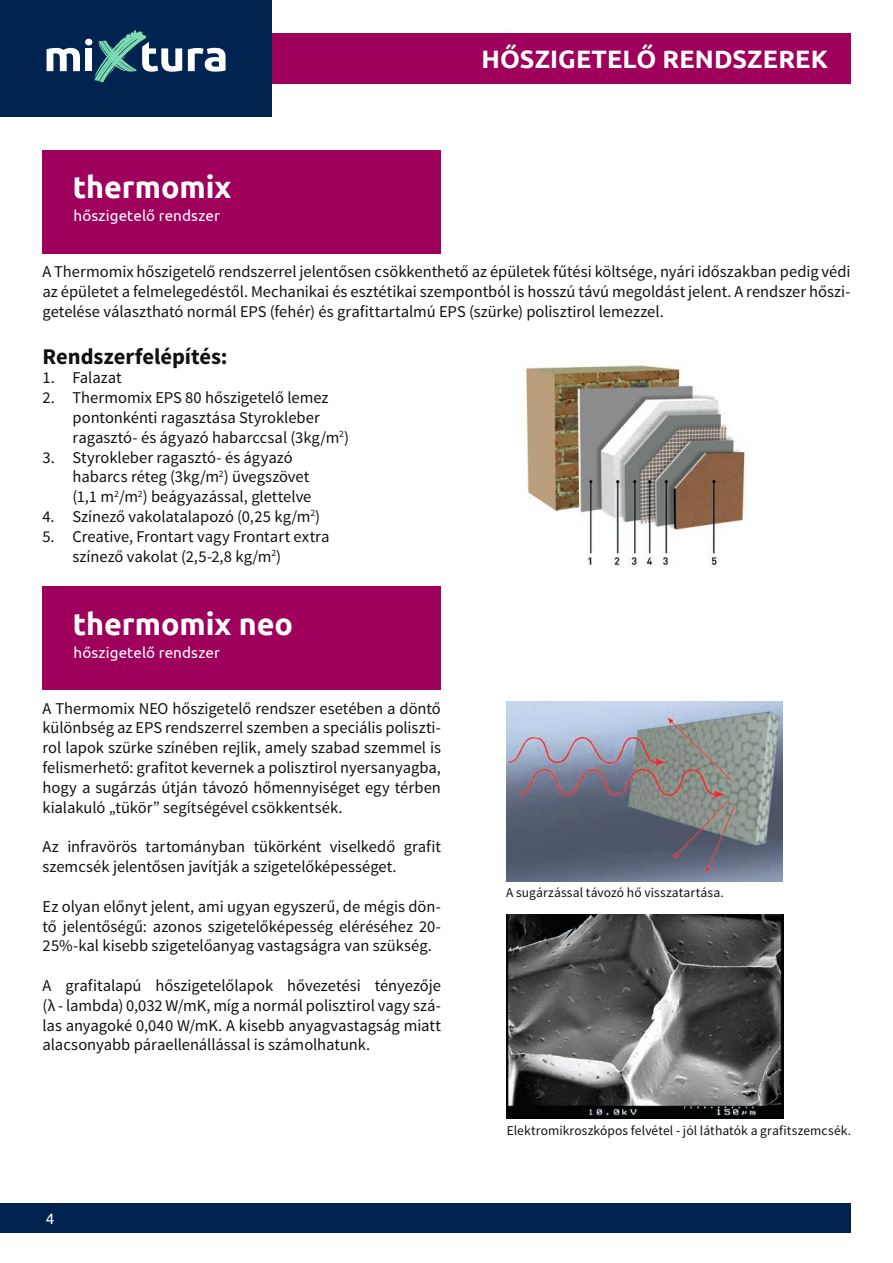
<style>
.page{position:relative;width:893px;height:1263px;background:#fff}
.page>*{position:absolute;margin:0;border:0;box-sizing:border-box;transform-origin:0 0}
.t1{font:700 30.45px "Ubuntu";letter-spacing:-.005em;color:#fff}
.t2{font:700 25.2px "Ubuntu";letter-spacing:.005em;color:#fff}
.t3{font:700 22.5px "Source Sans Pro";letter-spacing:-.005em;color:#11110f}
.t4{font:16.5px/19.8px "Source Sans Pro";color:#11110f;text-align:justify}
.t5{font:15.3px "Ubuntu";letter-spacing:.005em;color:#fff}
.t6{font:15px "Ubuntu";color:#fff}
.t7{font:13.5px "Source Sans Pro";letter-spacing:.01em;color:#11110f}
.s1{font-family:"Myriad Pro"}
</style>
<div class="page">
<div style="left:0;top:1203px;width:850px;height:30px;background:#002350"></div>
<div style="left:271px;top:33px;width:579px;height:51px;background:#9f005c"></div>
<div style="left:43px;top:587px;width:398px;height:103px;background:#9f005c"></div>
<div style="left:43px;top:150px;width:398px;height:103px;background:#9f005c"></div>
<img style="left:506px;top:701px;width:276px;height:181px">
<img style="left:507px;top:914px;width:276px;height:205px">
<img style="left:525px;top:365px;width:220px;height:203px">
<div style="left:0;top:0;width:271px;height:117px;background:#002350"></div>
<svg style="left:188px;top:48px;width:38px;height:24px"></svg>
<svg style="left:47px;top:30px;width:135px;height:52px"></svg>
<h1 class="t1" style="left:73px;top:169px;width:160px">thermomix</h1>
<p class="t5" style="left:74px;top:206px;width:148px">hőszigetelő rendszer</p>
<h2 class="t2" style="left:482px;top:44px;width:348px">HŐSZIGETELŐ RENDSZEREK</h2>
<p class="t4" style="left:43px;top:262px;width:809px">A Thermomix hőszigetelő rendszerrel jelentősen csökkenthető az épületek fűtési költsége, nyári időszakban pedig védi az épületet a felmelegedéstől. Mechanikai és esztétikai szempontból is hosszú távú megoldást jelent. A rendszer hőszi&shy;getelése választható normál EPS (fehér) és grafittartalmú EPS (szürke) polisztirol lemezzel.</p>
<h3 class="t3" style="left:43px;top:342px;width:187px">Rendszerfelépítés:</h3>
<p class="t4" style="left:43px;top:368px;width:81px">1. Falazat</p>
<p class="t4" style="left:73px;top:388px;width:278px;text-align:left;text-indent:-30px">2. Thermomix EPS 80 hőszigetelő lemez pontonkénti ragasztása Styrokleber ragasztó- és ágyazó habarccsal (3kg/m<sup>2</sup>)</p>
<p class="t4" style="left:73px;top:447px;width:240px;text-align:left;text-indent:-30px">3. Styrokleber ragasztó- és ágyazó habarcs réteg (3kg/m<sup>2</sup>) üvegszövet (1,1 m<sup>2</sup>/m<sup>2</sup>) beágyazással, glettelve</p>
<p class="t4" style="left:43px;top:507px;width:279px">4. Színező vakolatalapozó (0,25 kg/m<sup>2</sup>)</p>
<p class="t4" style="left:73px;top:527px;width:259px;text-indent:-30px">5. Creative, Frontart vagy Frontart extra színező vakolat (2,5-2,8 kg/m<sup>2</sup>)</p>
<h1 class="t1" style="left:73px;top:606px;width:222px">thermomix neo</h1>
<p class="t5" style="left:74px;top:643px;width:148px">hőszigetelő rendszer</p>
<p class="t4" style="left:43px;top:699px;width:400px">A Thermomix NEO hőszigetelő rendszer esetében a döntő különbség az EPS rendszerrel szemben a speciális poliszti&shy;rol lapok szürke színében rejlik, amely szabad szemmel is felismerhető: grafitot kevernek a polisztirol nyersanyagba, hogy a sugárzás útján távozó hőmennyiséget egy térben kialakuló „tükör” segítségével csökkentsék.</p>
<p class="t4" style="left:43px;top:837px;width:400px">Az infravörös tartományban tükörként viselkedő grafit szemcsék jelentősen javítják a szigetelőképességet.</p>
<p class="t4" style="left:43px;top:897px;width:400px">Ez olyan előnyt jelent, ami ugyan egyszerű, de mégis dön&shy;tő jelentőségű: azonos szigetelőképesség eléréséhez 20- 25%-kal kisebb szigetelőanyag vastagságra van szükség.</p>
<p class="t4" style="left:43px;top:976px;width:400px">A grafitalapú hőszigetelőlapok hővezetési tényezője (<span class="s1">λ</span> - lambda) 0,032 W/mK, míg a normál polisztirol vagy szá&shy;las anyagoké 0,040 W/mK. A kisebb anyagvastagság miatt alacsonyabb páraellenállással is számolhatunk.</p>
<p class="t6" style="left:46px;top:1209px;width:10px">4</p>
<p class="t7" style="left:506px;top:884px;width:219px">A sugárzással távozó hő visszatartása.</p>
<p class="t7" style="left:507px;top:1122px;width:346px">Elektromikroszkópos felvétel - jól láthatók a grafitszemcsék.</p>
</div>
